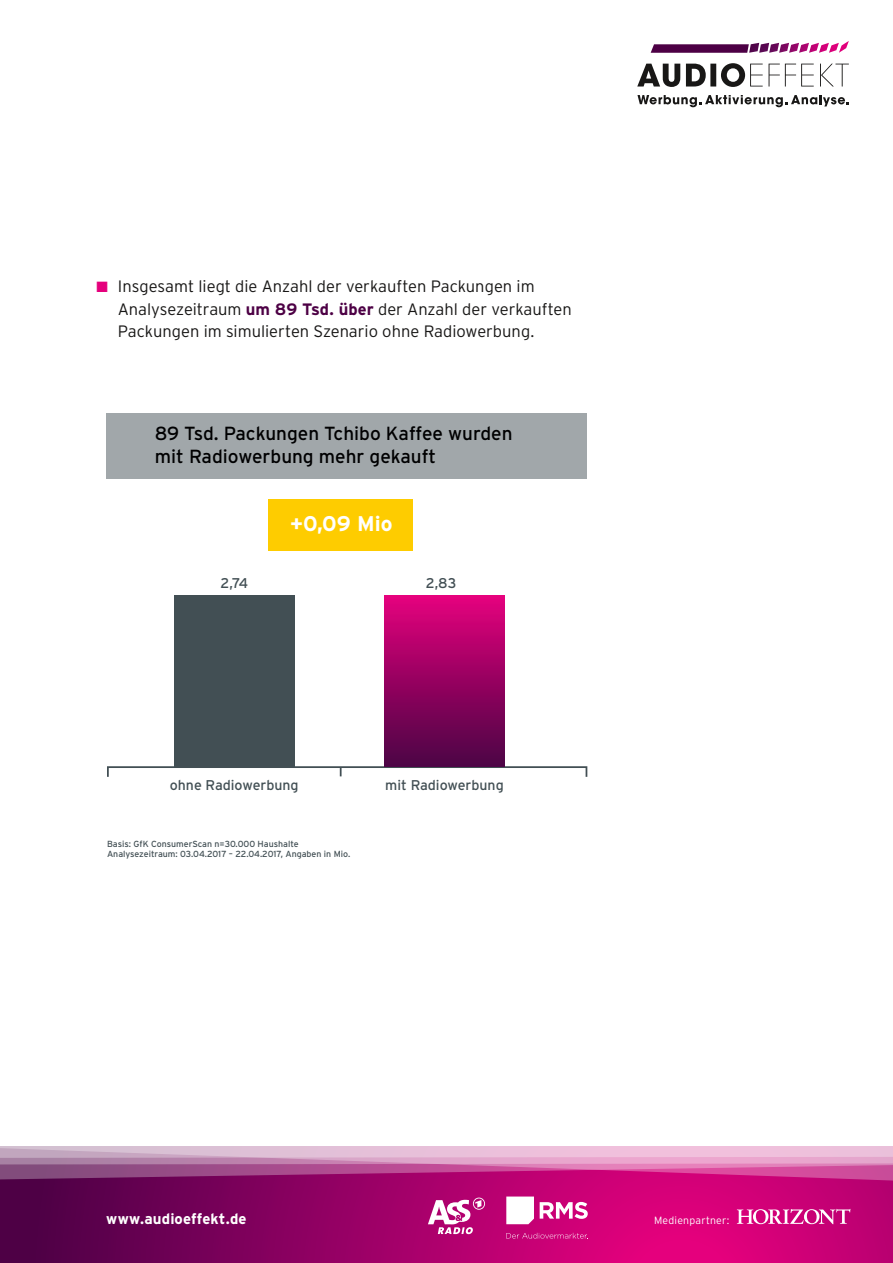
<style>
.page{position:relative;width:893px;height:1263px;background:#fff}
.page>*{position:absolute;margin:0;border:0;box-sizing:border-box;transform-origin:0 0}
.t1{font:700 21.15px "Interstate";color:#fff}
.t2{font:18.9px/22.8px "Interstate";color:#000001}
.t3{font:300 16.5px/22.5px "Interstate";color:#181716}
.t4{font:700 15px "Interstate";letter-spacing:.01em;color:#fff}
.t5{font:14.1px "Interstate";color:#424f54}
.t6{font:300 10.5px "Interstate";letter-spacing:.02em;color:#fff}
.t7{font:8.85px/10.6px "Interstate";color:#424f54}
.s1{color:#e5007c}
.s2{font-weight:700;color:#4d0045}
</style>
<div class="page">
<svg style="left:0;top:1188px;width:893px;height:75px;background:#a00066"></svg>
<svg style="left:0;top:1164px;width:893px;height:24px;background:#ac267c"></svg>
<svg style="left:0;top:1146px;width:893px;height:18px;background:#ddaecd"></svg>
<svg style="left:651px;top:41px;width:198px;height:12px"></svg>
<svg style="left:637px;top:63px;width:212px;height:24px"></svg>
<svg style="left:637px;top:95px;width:212px;height:12px"></svg>
<svg style="left:428px;top:1197px;width:57px;height:37px"></svg>
<svg style="left:506px;top:1196px;width:28px;height:28px"></svg>
<svg style="left:540px;top:1202px;width:48px;height:17px"></svg>
<svg style="left:506px;top:1233px;width:82px;height:6px"></svg>
<svg style="left:737px;top:1209px;width:113px;height:15px"></svg>
<svg style="left:107px;top:765px;width:481px;height:12px"></svg>
<div style="left:268px;top:499px;width:145px;height:52px;background:#fecc00"></div>
<div style="left:175px;top:595px;width:120px;height:171px;background:#424f54"></div>
<div style="left:384px;top:596px;width:121px;height:171px;background:linear-gradient(to bottom,#e3007c,#4a0444)"></div>
<div style="left:106px;top:413px;width:480px;height:65px;background:#a1a7aa"></div>
<p class="t3" style="left:118px;top:275px;width:455px;text-indent:-21px"><span class="s1">■</span> Insgesamt liegt die Anzahl der verkauften Packungen im<br>Analysezeitraum <span class="s2">um 89 Tsd. über</span> der Anzahl der verkauften<br>Packungen im simulierten Szenario ohne Radiowerbung.</p>
<p class="t2" style="left:155px;top:422px;width:359px">89 Tsd. Packungen Tchibo Kaffee wurden mit Radiowerbung mehr gekauft</p>
<p class="t1" style="left:290px;top:511px;width:104px">+0,09 Mio</p>
<p class="t5" style="left:220px;top:575px;width:29px">2,74</p>
<p class="t5" style="left:426px;top:575px;width:32px">2,83</p>
<p class="t5" style="left:170px;top:776px;width:130px">ohne Radiowerbung</p>
<p class="t5" style="left:385px;top:776px;width:120px">mit Radiowerbung</p>
<p class="t7" style="left:107px;top:838px;width:245px">Basis: GfK ConsumerScan n=30.000 Haushalte<br>Analysezeitraum: 03.04.2017 – 22.04.2017, Angaben in Mio.</p>
<p class="t4" style="left:106px;top:1209px;width:142px">www.audioeffekt.de</p>
<p class="t6" style="left:654px;top:1214px;width:77px">Medienpartner:</p>
</div>
